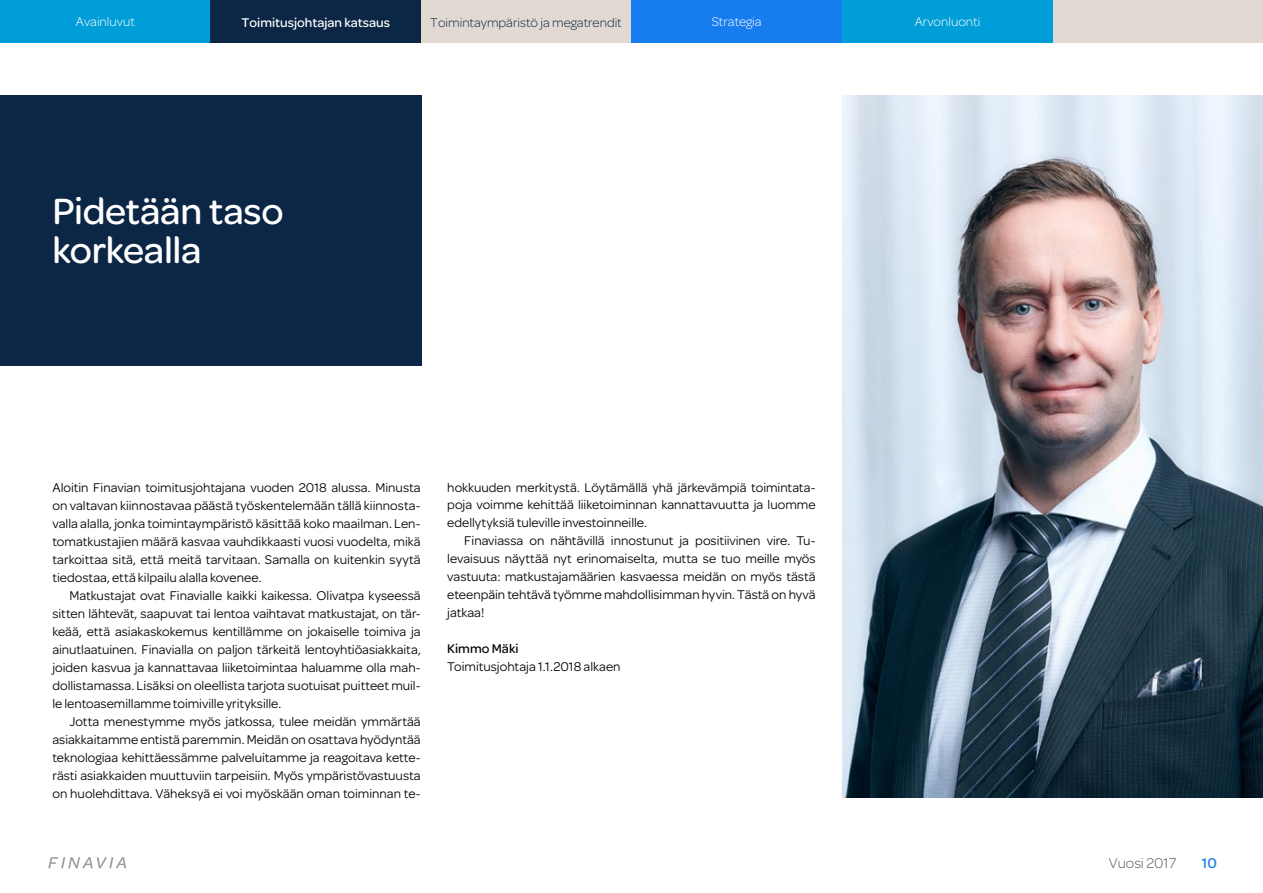
<style>
.page{position:relative;width:1263px;height:893px;background:#fff}
.page>*{position:absolute;margin:0;border:0;box-sizing:border-box;transform-origin:0 0}
.t1{font:500 39px/39px "Omnes";letter-spacing:-.01em;color:#fff}
.t2{font:300 15px "Omnes";color:#575756}
.t3{font:500 15px "Omnes";color:#177dee}
.t4{font:13.5px/18px "Omnes";color:#000;text-align:justify}
.t5{font:300 13.5px "Omnes";color:#fff}
.t6{font:300 13.5px "Omnes";color:#0c2645}
.t7{font:500 13.5px "Omnes";color:#fff}
.t8{font:500 13.5px "Omnes";letter-spacing:.005em;color:#000}
</style>
<div class="page">
<svg style="left:48px;top:857px;width:78px;height:11px"></svg>
<div style="left:1052px;top:0;width:211px;height:43px;background:#e2d9d3"></div>
<div style="left:0;top:0;width:210px;height:43px;background:#009ed9"></div>
<div style="left:210px;top:0;width:211px;height:43px;background:#0c2645"></div>
<div style="left:421px;top:0;width:210px;height:43px;background:#e2d9d3"></div>
<div style="left:631px;top:0;width:211px;height:43px;background:#177dee"></div>
<div style="left:842px;top:0;width:210px;height:43px;background:#009ed9"></div>
<div style="left:0;top:96px;width:422px;height:270px;background:#0c2645"></div>
<img style="left:842px;top:96px;width:421px;height:702px">
<p class="t5" style="left:76px;top:15px;width:60px">Avainluvut</p>
<p class="t7" style="left:242px;top:15px;width:150px">Toimitusjohtajan katsaus</p>
<p class="t6" style="left:430px;top:16px;width:193px">Toimintaympäristö ja megatrendit</p>
<p class="t5" style="left:712px;top:15px;width:51px">Strategia</p>
<p class="t5" style="left:915px;top:15px;width:67px">Arvonluonti</p>
<h1 class="t1" style="left:52px;top:192px;width:233px">Pidetään taso korkealla</h1>
<p class="t4" style="left:52px;top:478px;width:370px">Aloitin Finavian toimitusjohtajana vuoden 2018 alussa. Minusta on valtavan kiinnostavaa päästä työskentelemään tällä kiinnosta&shy;valla alalla, jonka toimintaympäristö käsittää koko maailman. Len&shy;tomatkustajien määrä kasvaa vauhdikkaasti vuosi vuodelta, mikä tarkoittaa sitä, että meitä tarvitaan. Samalla on kuitenkin syytä tiedostaa, että kilpailu alalla kovenee.</p>
<p class="t4" style="left:52px;top:586px;width:370px;text-indent:17px">Matkustajat ovat Finavialle kaikki kaikessa. Olivatpa kyseessä sitten lähtevät, saapuvat tai lentoa vaihtavat matkustajat, on tär&shy;keää, että asiakaskokemus kentillämme on jokaiselle toimiva ja ainutlaatuinen. Finavialla on paljon tärkeitä lentoyhtiöasiakkaita, joiden kasvua ja kannattavaa liiketoimintaa haluamme olla mah&shy;dollistamassa. Lisäksi on oleellista tarjota suotuisat puitteet muil&shy;le lentoasemillamme toimiville yrityksille.</p>
<p class="t4" style="left:52px;top:712px;width:370px;text-indent:17px">Jotta menestymme myös jatkossa, tulee meidän ymmärtää asiakkaitamme entistä paremmin. Meidän on osattava hyödyntää teknologiaa kehittäessämme palveluitamme ja reagoitava kette&shy;rästi asiakkaiden muuttuviin tarpeisiin. Myös ympäristövastuusta on huolehdittava. Väheksyä ei voi myöskään oman toiminnan te-</p>
<p class="t4" style="left:447px;top:478px;width:370px">hokkuuden merkitystä. Löytämällä yhä järkevämpiä toimintata&shy;poja voimme kehittää liiketoiminnan kannattavuutta ja luomme edellytyksiä tuleville investoinneille.</p>
<p class="t4" style="left:447px;top:532px;width:370px;text-indent:17px">Finaviassa on nähtävillä innostunut ja positiivinen vire. Tu&shy;levaisuus näyttää nyt erinomaiselta, mutta se tuo meille myös vastuuta: matkustajamäärien kasvaessa meidän on myös tästä eteenpäin tehtävä työmme mahdollisimman hyvin. Tästä on hyvä jatkaa!</p>
<p class="t8" style="left:447px;top:641px;width:73px">Kimmo Mäki</p>
<p class="t4" style="left:447px;top:658px;width:175px">Toimitusjohtaja 1.1.2018 alkaen</p>
<p class="t2" style="left:1109px;top:855px;width:69px">Vuosi 2017</p>
<p class="t3" style="left:1202px;top:855px;width:17px">10</p>
</div>
